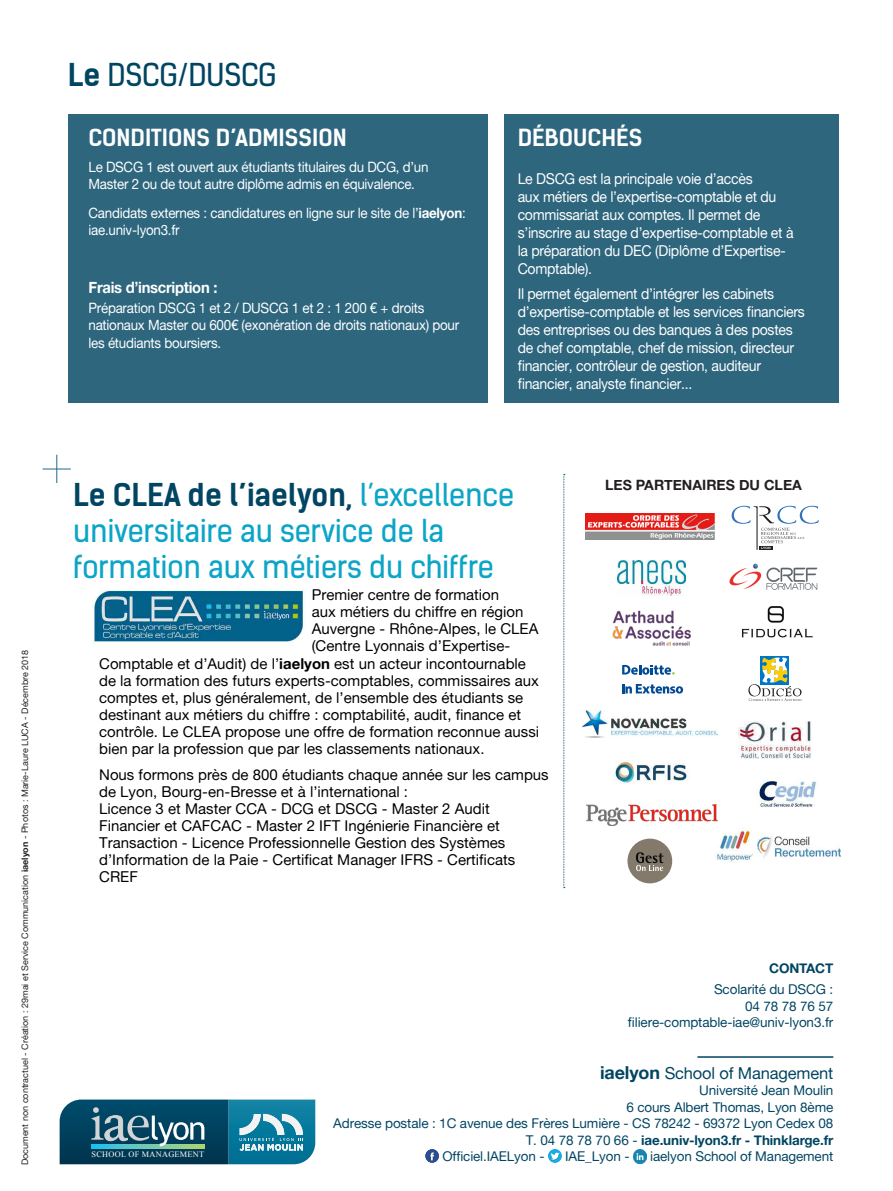
<style>
.page{position:relative;width:893px;height:1191px;background:#fff}
.page>*{position:absolute;margin:0;border:0;box-sizing:border-box;transform-origin:0 0}
.t1{font:30px/36px "Kelson Sans";letter-spacing:-.005em;color:#0ca5c7}
.t2{font:30px "Kelson Sans";letter-spacing:-.005em;color:#004562}
.t3{font:700 22.5px "Kelson Sans";color:#fff}
.t4{font:16.5px "Alte Haas Grotesk";letter-spacing:-.01em;color:#004562}
.t5{font:15.75px "Alte Haas Grotesk Bold";letter-spacing:-.02em;color:#fff;scale:.94 1}
.t6{font:15px/17.1px "Alte Haas Grotesk";color:#000}
.t7{font:15px/18px "Alte Haas Grotesk";letter-spacing:-.02em;color:#fff;scale:.94 1}
.t8{font:14.25px/17.1px "Alte Haas Grotesk";letter-spacing:-.02em;color:#fff;scale:.94 1}
.t9{font:14.25px "Alte Haas Grotesk Bold";color:#231f20}
.t10{font:13.5px "Alte Haas Grotesk";letter-spacing:-.01em;color:#004562}
.t11{font:13.5px "Alte Haas Grotesk Bold";letter-spacing:-.01em;color:#004562}
.t12{font:9px "Alte Haas Grotesk";color:#231f20}
.t13{font:8.25px "Times New Roman";letter-spacing:.035em;color:#fff}
.s1{font-family:"Alte Haas Grotesk Bold"}
.s2{font-weight:700}
.s3{font-weight:700;color:#004562}
.s4{font-family:"Alte Haas Grotesk Bold";font-size:18px}
.s5{font-family:"Alte Haas Grotesk"}
</style>
<div class="page">
<div style="left:505px;top:114px;width:334px;height:289px;background:#2e667e"></div>
<div style="left:68px;top:114px;width:420px;height:289px;background:#2e667e"></div>
<svg style="left:60px;top:1099px;width:255px;height:65px"></svg>
<hr style="left:697px;top:1056px;width:136px;height:1px;background:#004562">
<svg style="left:43px;top:455px;width:28px;height:28px"></svg>
<img style="left:92px;top:589px;width:213px;height:55px">
<img style="left:425px;top:1149px;width:14px;height:13px">
<svg style="left:430px;top:1152px;width:4px;height:9px"></svg>
<img style="left:548px;top:1149px;width:14px;height:13px">
<svg style="left:550px;top:1152px;width:9px;height:8px"></svg>
<img style="left:633px;top:1149px;width:14px;height:14px">
<img style="left:615px;top:760px;width:73px;height:24px">
<img style="left:739px;top:721px;width:72px;height:37px">
<svg style="left:732px;top:506px;width:87px;height:44px"></svg>
<img style="left:585px;top:513px;width:131px;height:26px">
<img style="left:759px;top:780px;width:57px;height:27px">
<img style="left:741px;top:606px;width:72px;height:32px">
<svg style="left:622px;top:665px;width:53px;height:9px"></svg>
<svg style="left:622px;top:684px;width:61px;height:9px"></svg>
<div style="left:760px;top:655px;width:29px;height:29px;background:#0076c8"></div>
<svg style="left:748px;top:657px;width:53px;height:44px"></svg>
<img style="left:587px;top:804px;width:130px;height:21px">
<img style="left:582px;top:710px;width:135px;height:27px">
<img style="left:618px;top:561px;width:68px;height:34px">
<img style="left:612px;top:610px;width:79px;height:36px">
<img style="left:717px;top:829px;width:38px;height:34px">
<img style="left:757px;top:836px;width:84px;height:22px">
<svg style="left:627px;top:838px;width:45px;height:45px"></svg>
<img style="left:729px;top:563px;width:88px;height:26px">
<svg style="left:563px;top:474px;width:2px;height:414px"></svg>
<p class="t12" style="left:20px;top:1165px;width:517px;rotate:-90deg">Document non contractuel - Création : 29mai et Service Communication <span class="s1">iaelyon</span> - Photos : Marie-Laure LUCA - Décembre 2018</p>
<p class="t2" style="left:68px;top:56px;width:210px"><span class="s2">Le</span> DSCG/DUSCG</p>
<p class="t3" style="left:89px;top:124px;width:260px">CONDITIONS D’ADMISSION</p>
<p class="t8" style="left:89px;top:158px;width:363px">Le DSCG 1 est ouvert aux étudiants titulaires du DCG, d’un<br>Master 2 ou de tout autre diplôme admis en équivalence.</p>
<p class="t8" style="left:89px;top:204px;width:403px">Candidats externes : candidatures en ligne sur le site de l’<span class="s1">iaelyon</span>: iae.univ-lyon3.fr</p>
<p class="t5" style="left:89px;top:278px;width:139px">Frais d’inscription :</p>
<p class="t8" style="left:89px;top:299px;width:396px">Préparation DSCG 1 et 2 / DUSCG 1 et 2 : 1 200 € + droits nationaux Master ou 600€ (exonération de droits nationaux) pour les étudiants boursiers.</p>
<p class="t3" style="left:518px;top:124px;width:126px">DÉBOUCHÉS</p>
<p class="t7" style="left:518px;top:169px;width:295px">Le DSCG est la principale voie d’accès<br>aux métiers de l’expertise-comptable et du commissariat aux comptes. Il permet de s’inscrire au stage d’expertise-comptable et à la préparation du DEC (Diplôme d’Expertise-Comptable).</p>
<p class="t7" style="left:518px;top:284px;width:307px">Il permet également d’intégrer les cabinets d’expertise-comptable et les services financiers des entreprises ou des banques à des postes de chef comptable, chef de mission, directeur financier, contrôleur de gestion, auditeur financier, analyste financier...</p>
<p class="t1" style="left:73px;top:476px;width:443px"><span class="s3">Le CLEA de l’iaelyon,</span> l’excellence universitaire au service de la formation aux métiers du chiffre</p>
<p class="t9" style="left:605px;top:476px;width:198px">LES PARTENAIRES DU CLEA</p>
<p class="t6" style="left:312px;top:586px;width:189px">Premier centre de formation</p>
<p class="t6" style="left:312px;top:603px;width:213px">aux métiers du chiffre en région</p>
<p class="t6" style="left:312px;top:620px;width:228px">Auvergne - Rhône-Alpes, le CLEA</p>
<p class="t6" style="left:312px;top:637px;width:200px">(Centre Lyonnais d’Expertise-</p>
<p class="t6" style="left:99px;top:654px;width:428px">Comptable et d’Audit) de l’<span class="s1">iaelyon</span> est un acteur incontournable</p>
<p class="t6" style="left:99px;top:671px;width:441px">de la formation des futurs experts-comptables, commissaires aux</p>
<p class="t6" style="left:99px;top:688px;width:426px">comptes et, plus généralement, de l’ensemble des étudiants se</p>
<p class="t6" style="left:99px;top:705px;width:424px">destinant aux métiers du chiffre : comptabilité, audit, finance et</p>
<p class="t6" style="left:99px;top:723px;width:442px">contrôle. Le CLEA propose une offre de formation reconnue aussi</p>
<p class="t6" style="left:99px;top:740px;width:387px">bien par la profession que par les classements nationaux.</p>
<p class="t6" style="left:99px;top:765px;width:451px">Nous formons près de 800 étudiants chaque année sur les campus de Lyon, Bourg-en-Bresse et à l’international :<br>Licence 3 et Master CCA - DCG et DSCG - Master 2 Audit Financier et CAFCAC - Master 2 IFT Ingénierie Financière et Transaction - Licence Professionnelle Gestion des Systèmes d’Information de la Paie - Certificat Manager IFRS - Certificats CREF</p>
<p class="t11" style="left:769px;top:959px;width:66px">CONTACT</p>
<p class="t10" style="left:714px;top:981px;width:121px">Scolarité du DSCG :</p>
<p class="t10" style="left:745px;top:998px;width:90px">04 78 78 76 57</p>
<p class="t10" style="left:628px;top:1014px;width:207px">filiere-comptable-iae@univ-lyon3.fr</p>
<p class="t13" style="left:92px;top:1148px;width:114px">SCHOOL OF MANAGEMENT</p>
<p class="t4" style="left:600px;top:1062px;width:235px"><span class="s4">iaelyon</span> School of Management</p>
<p class="t10" style="left:699px;top:1082px;width:136px">Université Jean Moulin</p>
<p class="t10" style="left:626px;top:1098px;width:208px">6 cours Albert Thomas, Lyon 8ème</p>
<p class="t10" style="left:333px;top:1115px;width:502px">Adresse postale : 1C avenue des Frères Lumière - CS 78242 - 69372 Lyon Cedex 08</p>
<p class="t11" style="left:526px;top:1131px;width:309px"><span class="s5">T. 04 78 78 70 66 -</span> iae.univ-lyon3.fr - Thinklarge.fr</p>
<p class="t10" style="left:442px;top:1148px;width:104px">Officiel.IAELyon -</p>
<p class="t10" style="left:565px;top:1148px;width:66px">IAE_Lyon -</p>
<p class="t10" style="left:650px;top:1148px;width:185px">iaelyon School of Management</p>
</div>
